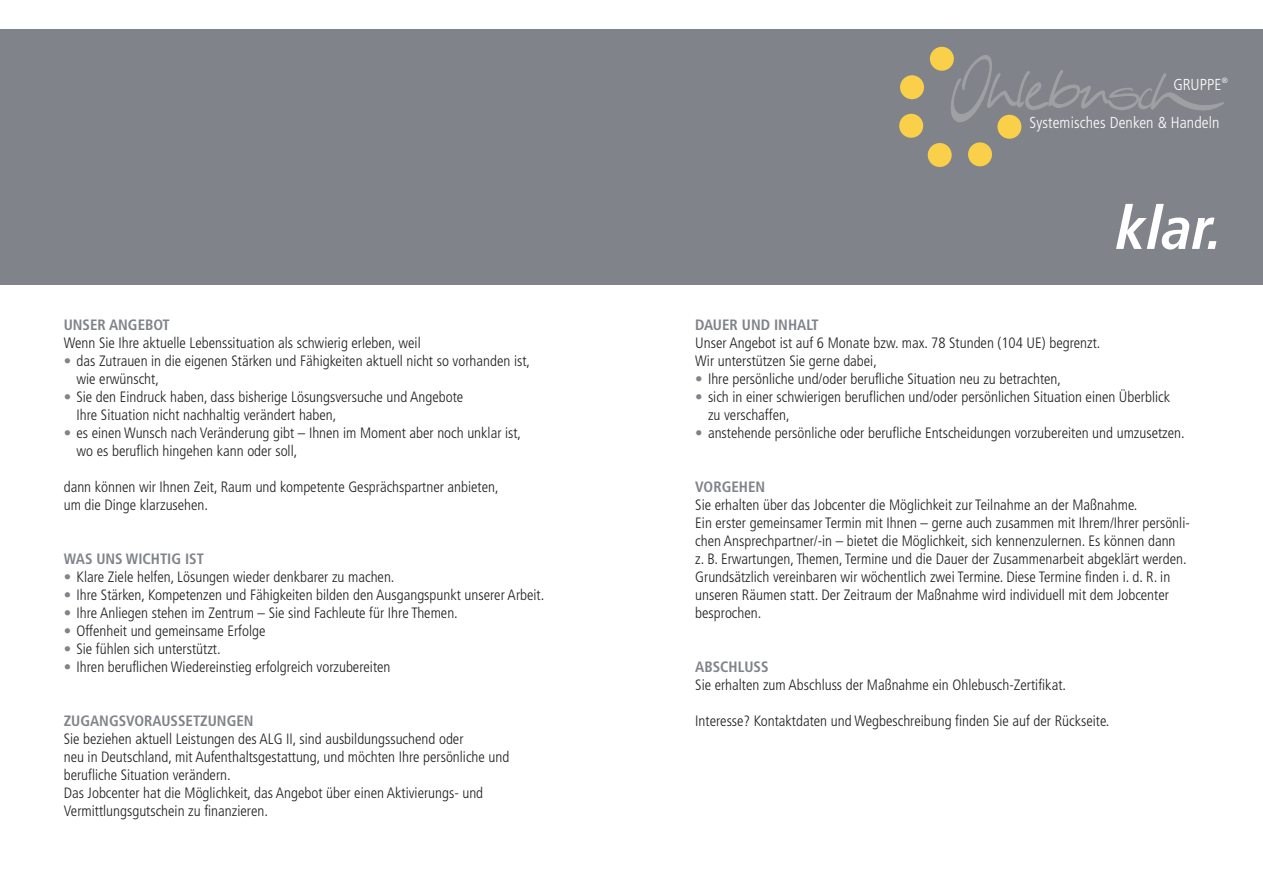
<style>
.page{position:relative;width:1263px;height:893px;background:#fff}
.page>*{position:absolute;margin:0;border:0;box-sizing:border-box;transform-origin:0 0}
.t1{font:italic 700 condensed 60px "Frutiger LT Pro";color:#fff}
.t2{font:300 condensed 15.9px "Frutiger";letter-spacing:.005em;color:#fff}
.t3{font:300 condensed 15px/18px "Frutiger";color:#231f20}
.t4{font:700 condensed 15px "Frutiger";color:#80838a}
.t5{font:7.5px "Arial";color:#fff}
.s1{color:#80838a}
</style>
<div class="page">
<div style="left:0;top:30px;width:1263px;height:255px;background:#80838a"></div>
<div style="left:930px;top:47px;width:24px;height:24px;background:#facf49;border-radius:50%"></div>
<div style="left:900px;top:75px;width:24px;height:24px;background:#facf49;border-radius:50%"></div>
<div style="left:899px;top:114px;width:24px;height:24px;background:#facf49;border-radius:50%"></div>
<div style="left:928px;top:143px;width:24px;height:24px;background:#facf49;border-radius:50%"></div>
<div style="left:968px;top:142px;width:24px;height:24px;background:#facf49;border-radius:50%"></div>
<div style="left:997px;top:115px;width:24px;height:24px;background:#facf49;border-radius:50%"></div>
<svg style="left:941px;top:46px;width:283px;height:86px"></svg>
<p class="t4" style="left:64px;top:319px;width:107px">UNSER ANGEBOT</p>
<p class="t3" style="left:64px;top:335px;width:358px">Wenn Sie Ihre aktuelle Lebenssituation als schwierig erleben, weil</p>
<p class="t3" style="left:64px;top:353px;width:468px"><span class="s1">•</span> das Zutrauen in die eigenen Stärken und Fähigkeiten aktuell nicht so vorhanden ist,</p>
<p class="t3" style="left:77px;top:371px;width:84px">wie erwünscht,</p>
<p class="t3" style="left:64px;top:389px;width:401px"><span class="s1">•</span> Sie den Eindruck haben, dass bisherige Lösungsversuche und Angebote</p>
<p class="t3" style="left:77px;top:407px;width:261px">Ihre Situation nicht nachhaltig verändert haben,</p>
<p class="t3" style="left:64px;top:425px;width:459px"><span class="s1">•</span> es einen Wunsch nach Veränderung gibt – Ihnen im Moment aber noch unklar ist,</p>
<p class="t3" style="left:77px;top:443px;width:222px">wo es beruflich hingehen kann oder soll,</p>
<p class="t3" style="left:64px;top:479px;width:436px">dann können wir Ihnen Zeit, Raum und kompetente Gesprächspartner anbieten,</p>
<p class="t3" style="left:64px;top:497px;width:146px">um die Dinge klarzusehen.</p>
<p class="t4" style="left:64px;top:553px;width:142px">WAS UNS WICHTIG IST</p>
<p class="t3" style="left:64px;top:569px;width:332px"><span class="s1">•</span> Klare Ziele helfen, Lösungen wieder denkbarer zu machen.</p>
<p class="t3" style="left:64px;top:587px;width:482px"><span class="s1">•</span> Ihre Stärken, Kompetenzen und Fähigkeiten bilden den Ausgangspunkt unserer Arbeit.</p>
<p class="t3" style="left:64px;top:605px;width:396px"><span class="s1">•</span> Ihre Anliegen stehen im Zentrum – Sie sind Fachleute für Ihre Themen.</p>
<p class="t3" style="left:64px;top:623px;width:203px"><span class="s1">•</span> Offenheit und gemeinsame Erfolge</p>
<p class="t3" style="left:64px;top:641px;width:158px"><span class="s1">•</span> Sie fühlen sich unterstützt.</p>
<p class="t3" style="left:64px;top:659px;width:328px"><span class="s1">•</span> Ihren beruflichen Wiedereinstieg erfolgreich vorzubereiten</p>
<p class="t4" style="left:64px;top:715px;width:191px">ZUGANGSVORAUSSETZUNGEN</p>
<p class="t3" style="left:64px;top:731px;width:401px">Sie beziehen aktuell Leistungen des ALG II, sind ausbildungssuchend oder</p>
<p class="t3" style="left:64px;top:749px;width:447px">neu in Deutschland, mit Aufenthaltsgestattung, und möchten Ihre persönliche und</p>
<p class="t3" style="left:64px;top:767px;width:168px">berufliche Situation verändern.</p>
<p class="t3" style="left:64px;top:785px;width:421px">Das Jobcenter hat die Möglichkeit, das Angebot über einen Aktivierungs- und</p>
<p class="t3" style="left:64px;top:803px;width:206px">Vermittlungsgutschein zu finanzieren.</p>
<p class="t5" style="left:1222px;top:77px;width:7px">®</p>
<p class="t2" style="left:1173px;top:78px;width:50px">GRUPPE</p>
<p class="t2" style="left:1030px;top:116px;width:191px">Systemisches Denken &amp; Handeln</p>
<p class="t1" style="left:1117px;top:193px;width:108px">klar.</p>
<p class="t4" style="left:695px;top:319px;width:125px">DAUER UND INHALT</p>
<p class="t3" style="left:695px;top:335px;width:407px">Unser Angebot ist auf 6 Monate bzw. max. 78 Stunden (104 UE) begrenzt.</p>
<p class="t3" style="left:695px;top:353px;width:183px">Wir unterstützen Sie gerne dabei,</p>
<p class="t3" style="left:695px;top:371px;width:367px"><span class="s1">•</span> Ihre persönliche und/oder berufliche Situation neu zu betrachten,</p>
<p class="t3" style="left:695px;top:389px;width:476px"><span class="s1">•</span> sich in einer schwierigen beruflichen und/oder persönlichen Situation einen Überblick</p>
<p class="t3" style="left:708px;top:407px;width:83px">zu verschaffen,</p>
<p class="t3" style="left:695px;top:425px;width:491px"><span class="s1">•</span> anstehende persönliche oder berufliche Entscheidungen vorzubereiten und umzusetzen.</p>
<p class="t4" style="left:695px;top:481px;width:72px">VORGEHEN</p>
<p class="t3" style="left:695px;top:497px;width:444px">Sie erhalten über das Jobcenter die Möglichkeit zur Teilnahme an der Maßnahme.</p>
<p class="t3" style="left:695px;top:515px;width:496px">Ein erster gemeinsamer Termin mit Ihnen – gerne auch zusammen mit Ihrem/Ihrer persönli&shy;chen Ansprechpartner/-in – bietet die Möglichkeit, sich kennenzulernen. Es können dann<br>z. B. Erwartungen, Themen, Termine und die Dauer der Zusammenarbeit abgeklärt werden.<br>Grundsätzlich vereinbaren wir wöchentlich zwei Termine. Diese Termine finden i. d. R. in</p>
<p class="t3" style="left:695px;top:587px;width:475px">unseren Räumen statt. Der Zeitraum der Maßnahme wird individuell mit dem Jobcenter</p>
<p class="t3" style="left:695px;top:605px;width:68px">besprochen.</p>
<p class="t4" style="left:695px;top:661px;width:75px">ABSCHLUSS</p>
<p class="t3" style="left:695px;top:677px;width:372px">Sie erhalten zum Abschluss der Maßnahme ein Ohlebusch-Zertifikat.</p>
<p class="t3" style="left:695px;top:713px;width:416px">Interesse? Kontaktdaten und Wegbeschreibung finden Sie auf der Rückseite.</p>
</div>
